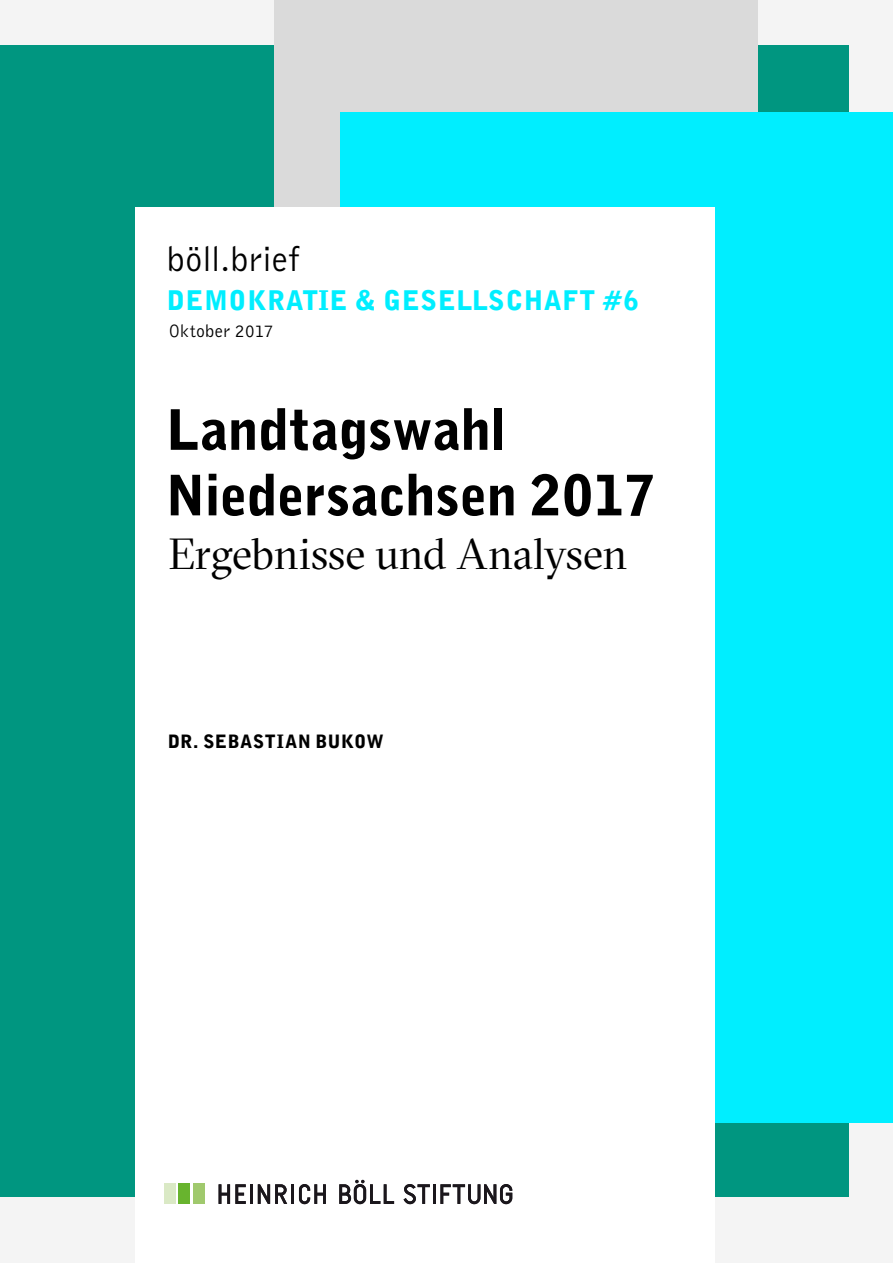
<style>
.page{position:relative;width:893px;height:1263px;background:#f4f4f4}
.page>*{position:absolute;margin:0;border:0;box-sizing:border-box;transform-origin:0 0}
.t1{font:900 55.5px/65.6px "Bell Gothic";letter-spacing:-.005em;color:#000}
.t2{font:43.5px "GT Sectra Fine";letter-spacing:-.005em;color:#000}
.t3{font:36px "Bell Gothic";letter-spacing:-.005em;color:#000}
.t4{font:900 27px "Bell Gothic";letter-spacing:.02em;color:#0ef}
.t5{font:900 18.3px "Bell Gothic";letter-spacing:.01em;color:#000}
.t6{font:18.3px "Bell Gothic";letter-spacing:.005em;color:#000}
</style>
<div class="page">
<div style="left:0;top:45px;width:848px;height:1152px;background:#009680"></div>
<div style="left:274px;top:0;width:484px;height:884px;background:#dadada"></div>
<div style="left:340px;top:112px;width:553px;height:1011px;background:#0ef"></div>
<div style="left:135px;top:208px;width:580px;height:1055px;background:#fff"></div>
<div style="left:164px;top:1183px;width:12px;height:21px;background:#dae9c5"></div>
<div style="left:179px;top:1183px;width:11px;height:21px;background:#68b42e"></div>
<div style="left:193px;top:1183px;width:11px;height:21px;background:#a0c96d"></div>
<svg style="left:219px;top:1184px;width:27px;height:20px"></svg>
<hr style="left:250px;top:1184px;width:3px;height:20px;background:#1b171c">
<svg style="left:258px;top:1184px;width:29px;height:20px"></svg>
<hr style="left:291px;top:1184px;width:3px;height:20px;background:#1b171c">
<svg style="left:299px;top:1184px;width:27px;height:20px"></svg>
<svg style="left:339px;top:1180px;width:55px;height:24px"></svg>
<svg style="left:404px;top:1184px;width:26px;height:20px"></svg>
<hr style="left:433px;top:1184px;width:3px;height:20px;background:#1b171c">
<svg style="left:440px;top:1184px;width:72px;height:20px"></svg>
<p class="t3" style="left:167px;top:236px;width:134px">böll.brief</p>
<p class="t4" style="left:167px;top:283px;width:473px">DEMOKRATIE &amp; GESELLSCHAFT #6</p>
<p class="t6" style="left:169px;top:319px;width:107px">Oktober 2017</p>
<p class="t1" style="left:165px;top:398px;width:491px">Landtagswahl<br>Niedersachsen 2017</p>
<p class="t2" style="left:168px;top:527px;width:461px">Ergebnisse und Analysen</p>
<p class="t5" style="left:168px;top:729px;width:217px">DR. SEBASTIAN BUKOW</p>
</div>
